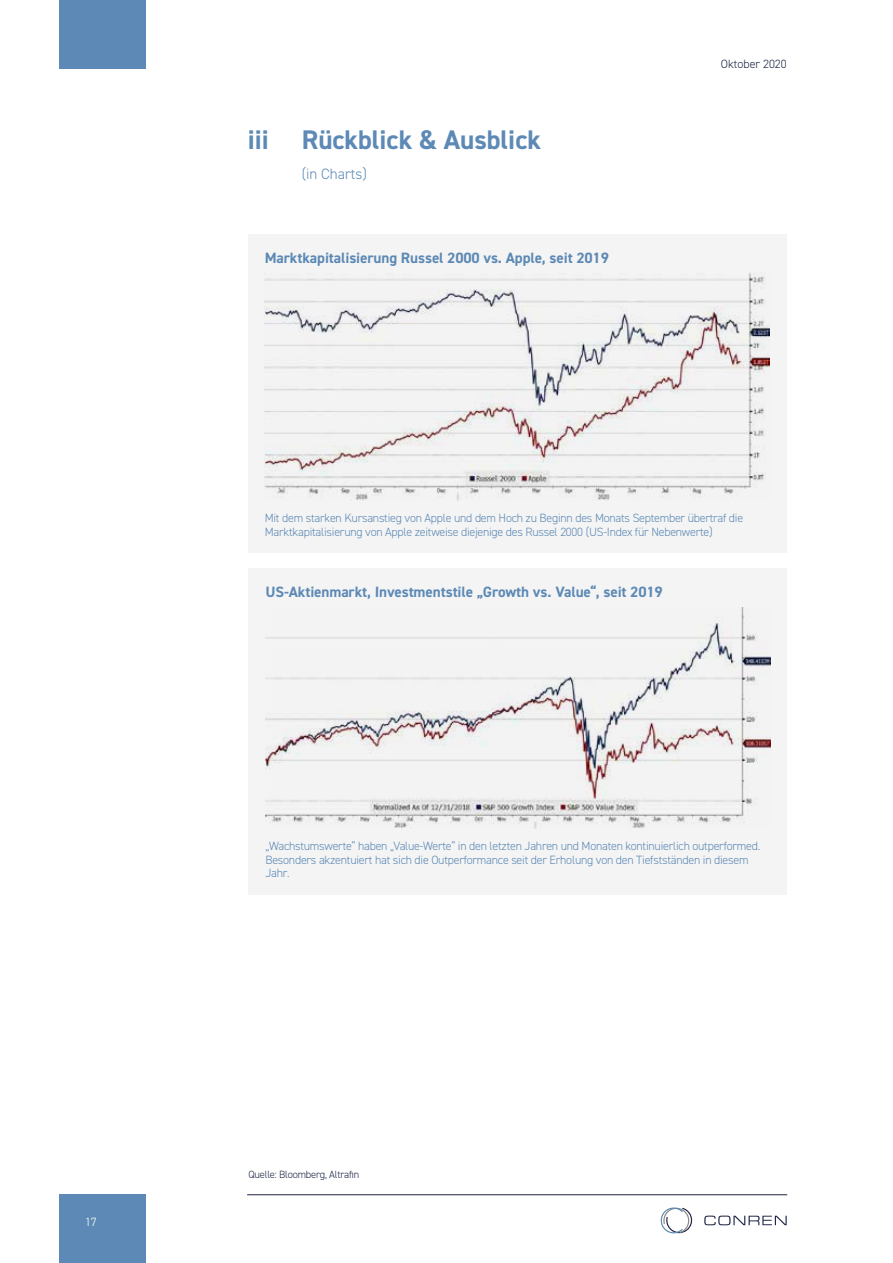
<style>
.page{position:relative;width:893px;height:1263px;background:#fff}
.page>*{position:absolute;margin:0;border:0;box-sizing:border-box;transform-origin:0 0}
.t1{font:700 27px "DIN2014";color:#5c89b5}
.t2{font:700 15px "DIN2014";color:#5c89b5}
.t3{font:300 15px "DIN2014";color:#5c89b5}
.t4{font:300 12px/13.5px "DIN2014";letter-spacing:-.02em;color:#5c89b5}
.t5{font:300 12px "DIN2014";color:#1d2444}
.t6{font:300 12px "DIN2014";color:#fff}
.t7{font:300 10.5px "DIN2014";letter-spacing:-.02em;color:#1d2444}
</style>
<div class="page">
<div style="left:60px;top:1195px;width:86px;height:68px;background:#5c89b5"></div>
<div style="left:60px;top:0;width:86px;height:68px;background:#5c89b5"></div>
<hr style="left:247px;top:1194px;width:540px;height:1px;background:#1d2444">
<svg style="left:660px;top:1207px;width:33px;height:26px"></svg>
<svg style="left:704px;top:1215px;width:83px;height:10px"></svg>
<div style="left:248px;top:234px;width:539px;height:319px;background:#f4f4f4"></div>
<img style="left:265px;top:273px;width:505px;height:227px">
<div style="left:248px;top:568px;width:539px;height:326px;background:#f4f4f4"></div>
<img style="left:265px;top:607px;width:505px;height:221px">
<p class="t6" style="left:85px;top:1215px;width:13px">17</p>
<h1 class="t1" style="left:248px;top:125px;width:295px">iii Rückblick &amp; Ausblick</h1>
<p class="t3" style="left:302px;top:166px;width:67px">(in Charts)</p>
<p class="t2" style="left:265px;top:250px;width:346px">Marktkapitalisierung Russel 2000 vs. Apple, seit 2019</p>
<p class="t5" style="left:721px;top:58px;width:67px">Oktober 2020</p>
<p class="t4" style="left:265px;top:511px;width:480px">Mit dem starken Kursanstieg von Apple und dem Hoch zu Beginn des Monats September übertraf die<br>Marktkapitalisierung von Apple zeitweise diejenige des Russel 2000 (US-Index für Nebenwerte)</p>
<p class="t2" style="left:265px;top:584px;width:399px">US-Aktienmarkt, Investmentstile „Growth vs. Value“, seit 2019</p>
<p class="t4" style="left:265px;top:839px;width:496px">„Wachstumswerte“ haben „Value-Werte“ in den letzten Jahren und Monaten kontinuierlich outperformed.<br>Besonders akzentuiert hat sich die Outperformance seit der Erholung von den Tiefstständen in diesem<br>Jahr.</p>
<p class="t7" style="left:248px;top:1168px;width:112px">Quelle: Bloomberg, Altrafin</p>
</div>
